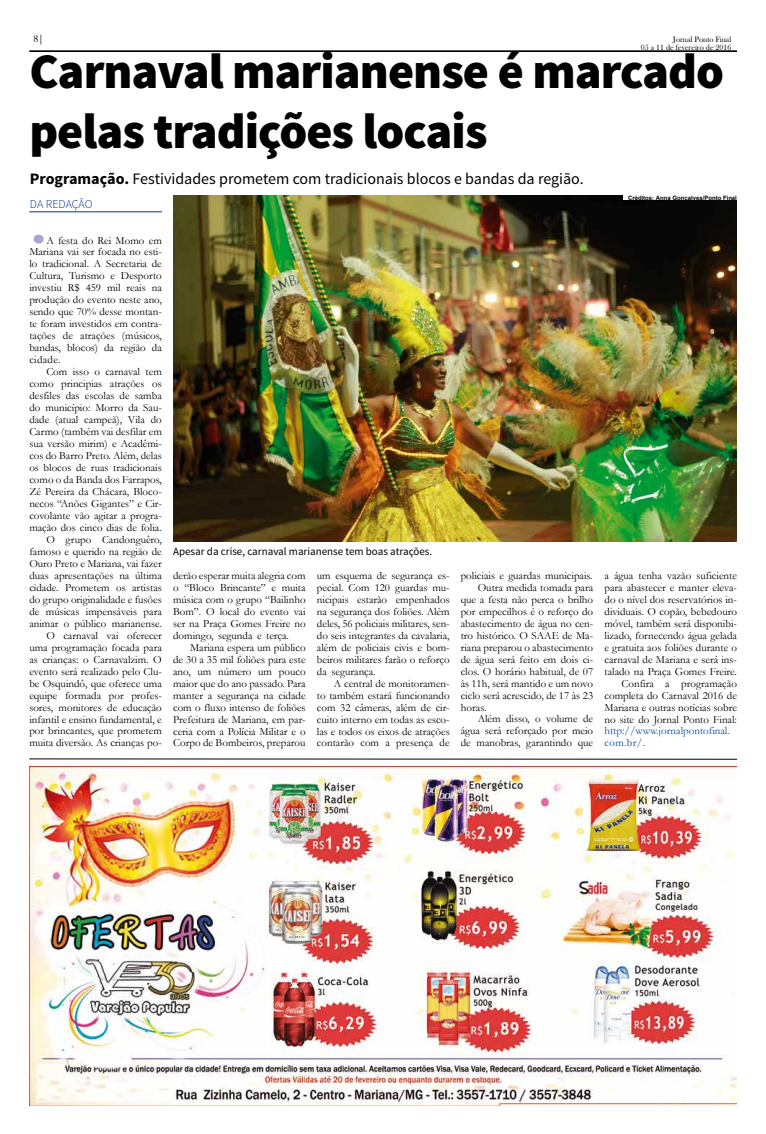
<style>
.page{position:relative;width:766px;height:1134px;background:#fff}
.page>*{position:absolute;margin:0;border:0;box-sizing:border-box;transform-origin:0 0}
.t1{font:900 49.9px/59.9px "Source Sans Pro";letter-spacing:-.02em;color:#000}
.t2{font:16px "Source Sans Pro";color:#000}
.t3{font:300 12px "Source Sans Pro";letter-spacing:-.01em;color:#003687}
.t4{font:11px/12px "Garamond";color:#000;text-align:justify}
.t5{font:11px "Source Sans Pro";color:#000}
.t6{font:11px/12px "Garamond";color:#004c9c}
.t7{font:10px "Bask Old Face";color:#000}
.t8{font:8px/8px "Bask Old Face";color:#000;text-align:right}
.t9{font:700 6px "Arial";color:#000}
.s1{font-weight:700}
</style>
<div class="page">
<hr style="left:29px;top:51px;width:707px;height:1px;background:#000">
<svg style="left:29px;top:758px;width:708px;height:2px"></svg>
<hr style="left:29px;top:211px;width:133px;height:1px;background:#003687">
<div style="left:34px;top:235px;width:10px;height:8px;background:#a7a6cc;border-radius:50%"></div>
<img style="left:173px;top:196px;width:563px;height:346px">
<hr style="left:623px;top:196px;width:113px;height:4px;background:#fff">
<img style="left:29px;top:766px;width:707px;height:340px">
<p class="t7" style="left:34px;top:34px;width:11px">8|</p>
<p class="t8" style="left:640px;top:35px;width:92px">Jornal Ponto Final<br>05 a 11 de fevereiro de 2016</p>
<h1 class="t1" style="left:29px;top:44px;width:696px">Carnaval marianense é marcado pelas tradições locais</h1>
<h2 class="t2" style="left:30px;top:168px;width:555px"><span class="s1">Programação.</span> Festividades prometem com tradicionais blocos e bandas da região.</h2>
<p class="t3" style="left:30px;top:196px;width:64px">DA REDAÇÃO</p>
<p class="t4" style="left:29px;top:234px;width:134px;text-indent:17px">A festa do Rei Momo em Mariana vai ser focada no esti&shy;lo tradicional. A Secretaria de Cultura, Turismo e Desporto investiu R$ 459 mil reais na produção do evento neste ano, sendo que 70% desse montan&shy;te foram investidos em contra&shy;tações de atrações (músicos, bandas, blocos) da região da cidade.</p>
<p class="t4" style="left:29px;top:365px;width:134px;text-align:right">Com isso o carnaval tem como principias atrações os desfiles das escolas de samba do município: Morro da Sau&shy;dade (atual campeã), Vila do<br>Carmo (também vai desfilar em sua versão mirim) e Acadêmi&shy;cos do Barro Preto. Além, delas os blocos de ruas tradicionais como o da Banda dos Farrapos,<br>Zé Pereira da Chácara, Bloco&shy;necos “Anões Gigantes” e Cir&shy;covolante vão agitar a progra&shy;mação dos cinco dias de folia.<br>O grupo Candonguêro, famoso e querido na região de<br>Ouro Preto e Mariana, vai fazer duas apresentações na última cidade. Prometem os artistas do grupo originalidade e fusões de músicas impensáveis para animar o público marianense.<br>O carnaval vai oferecer uma programação focada para as crianças: o Carnavalzim. O evento será realizado pelo Clu&shy;be Osquindô, que oferece uma equipe formada por profes&shy;sores, monitores de educação infantil e ensino fundamental, e por brincantes, que prometem muita diversão. As crianças po-</p>
<p class="t9" style="left:627px;top:194px;width:110px">Créditos: Anna Gonçalves/Ponto Final</p>
<p class="t5" style="left:173px;top:544px;width:260px">Apesar da crise, carnaval marianense tem boas atrações.</p>
<p class="t4" style="left:460px;top:569px;width:133px">policiais e guardas municipais.</p>
<p class="t4" style="left:477px;top:581px;width:117px">Outra medida tomada para</p>
<p class="t4" style="left:460px;top:593px;width:134px">que a festa não perca o brilho</p>
<p class="t4" style="left:460px;top:605px;width:134px">por empecilhos é o reforço do</p>
<p class="t4" style="left:460px;top:617px;width:134px">abastecimento de água no cen-</p>
<p class="t4" style="left:460px;top:629px;width:134px">tro histórico. O SAAE de Ma-</p>
<p class="t4" style="left:460px;top:641px;width:134px">riana preparou o abastecimento</p>
<p class="t4" style="left:460px;top:653px;width:134px">de água será feito em dois ci-</p>
<p class="t4" style="left:460px;top:665px;width:134px">clos. O horário habitual, de 07</p>
<p class="t4" style="left:460px;top:677px;width:134px">às 11h, será mantido e um novo</p>
<p class="t4" style="left:460px;top:689px;width:134px">ciclo será acrescido, de 17 às 23</p>
<p class="t4" style="left:460px;top:701px;width:27px">horas.</p>
<p class="t4" style="left:477px;top:713px;width:117px">Além disso, o volume de</p>
<p class="t4" style="left:460px;top:725px;width:134px">água será reforçado por meio</p>
<p class="t4" style="left:460px;top:737px;width:134px">de manobras, garantindo que</p>
<p class="t4" style="left:173px;top:569px;width:134px">derão esperar muita alegria com o “Bloco Brincante” e muita música com o grupo “Bailinho Bom”. O local do evento vai ser na Praça Gomes Freire no domingo, segunda e terça.</p>
<p class="t4" style="left:173px;top:641px;width:134px;text-indent:17px">Mariana espera um público de 30 a 35 mil foliões para este ano, um número um pouco maior que do ano passado. Para manter a segurança na cidade com o fluxo intenso de foliões Prefeitura de Mariana, em par&shy;ceria com a Polícia Militar e o Corpo de Bombeiros, preparou</p>
<p class="t4" style="left:317px;top:569px;width:134px">um esquema de segurança es&shy;pecial. Com 120 guardas mu&shy;nicipais estarão empenhados na segurança dos foliões. Além deles, 56 policiais militares, sen&shy;do seis integrantes da cavalaria, além de policiais civis e bom&shy;beiros militares farão o reforço da segurança.</p>
<p class="t4" style="left:317px;top:677px;width:134px;text-indent:17px">A central de monitoramen&shy;to também estará funcionando com 32 câmeras, além de cir&shy;cuito interno em todas as esco&shy;las e todos os eixos de atrações contarão com a presença de</p>
<p class="t4" style="left:604px;top:569px;width:134px;text-align:right">a água tenha vazão suficiente para abastecer e manter eleva&shy;do o nível dos reservatórios in&shy;dividuais. O copão, bebedouro móvel, também será disponibi&shy;lizado, fornecendo água gelada e gratuita aos foliões durante o carnaval de Mariana e será ins&shy;talado na Praça Gomes Freire.<br>Confira a programação completa do Carnaval 2016 de<br>Mariana e outras notícias sobre no site do Jornal Ponto Final:</p>
<p class="t6" style="left:604px;top:725px;width:127px">http://www.jornalpontofinal. com.br/.</p>
</div>
